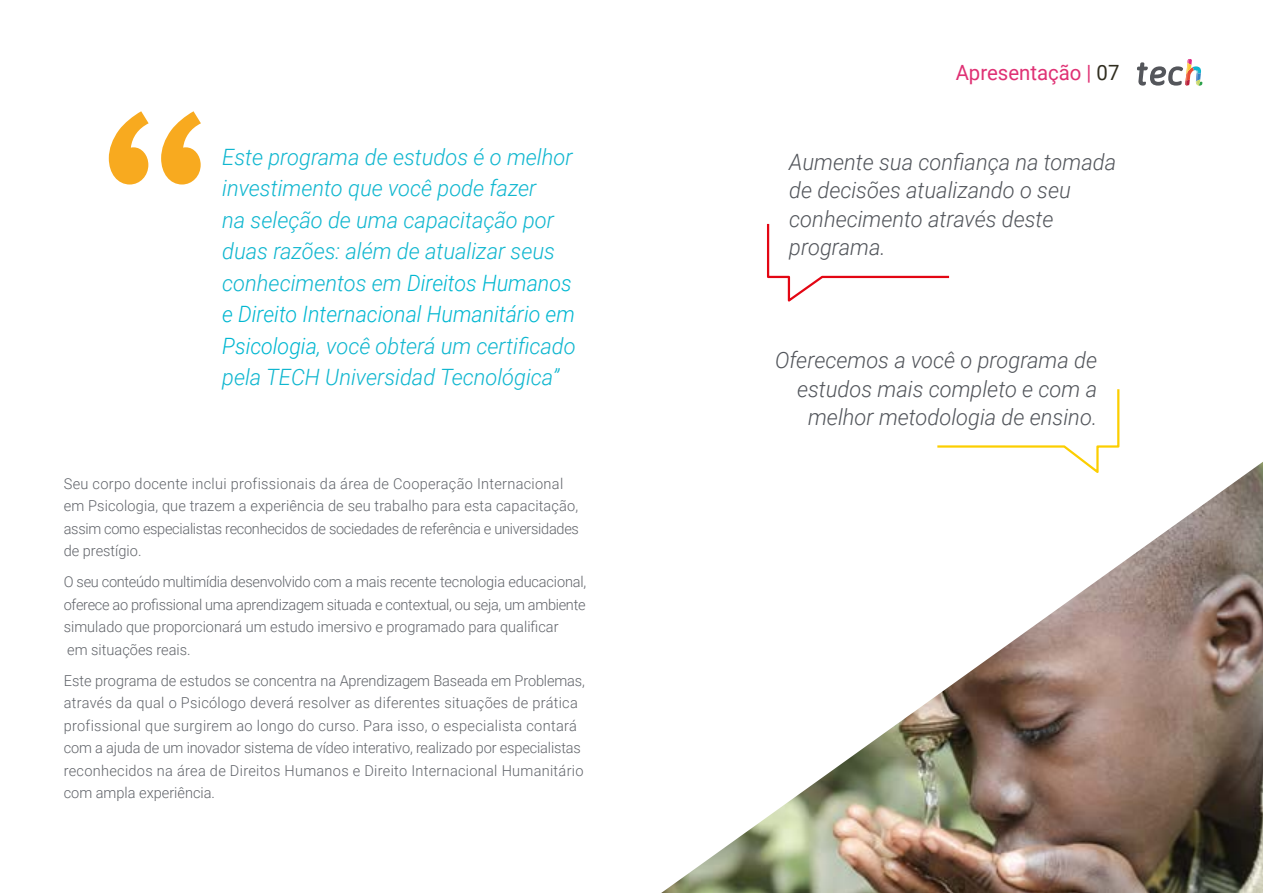
<style>
.page{position:relative;width:1263px;height:893px;background:#fff}
.page>*{position:absolute;margin:0;border:0;box-sizing:border-box;transform-origin:0 0}
.t1{font:italic 300 22.5px/31.5px "Roboto";color:#0fb6cf}
.t2{font:italic 300 22.5px/28.5px "Roboto";color:#52555b;text-align:right}
.t3{font:21px "Roboto";color:#df3174}
.t4{font:300 15px/22.5px "Roboto";color:#61646a}
.s1{color:#00b7d1}
.s2{color:#312e20}
</style>
<div class="page">
<svg style="left:109px;top:111px;width:92px;height:74px"></svg>
<img style="left:661px;top:462px;width:602px;height:431px">
<svg style="left:935px;top:389px;width:185px;height:87px"></svg>
<svg style="left:767px;top:223px;width:183px;height:79px"></svg>
<svg style="left:1137px;top:59px;width:65px;height:27px"></svg>
<p class="t1" style="left:222px;top:140px;width:355px">Este programa de estudos é o melhor investimento que você pode fazer<br>na seleção de uma capacitação por duas razões: além de atualizar seus conhecimentos em <span class="s1">Direitos Humanos e Direito Internacional Humanitário em Psicologia</span>, você obterá um certificado pela TECH Universidad Tecnológica”</p>
<p class="t4" style="left:64px;top:471px;width:517px">Seu corpo docente inclui profissionais da área de Cooperação Internacional em Psicologia, que trazem a experiência de seu trabalho para esta capacitação, assim como especialistas reconhecidos de sociedades de referência e universidades de prestígio.</p>
<p class="t4" style="left:64px;top:570px;width:524px">O seu conteúdo multimídia desenvolvido com a mais recente tecnologia educacional, oferece ao profissional uma aprendizagem situada e contextual, ou seja, um ambiente simulado que proporcionará um estudo imersivo e programado para qualificar<br>em situações reais.</p>
<p class="t4" style="left:64px;top:668px;width:523px">Este programa de estudos se concentra na Aprendizagem Baseada em Problemas, através da qual o Psicólogo deverá resolver as diferentes situações de prática profissional que surgirem ao longo do curso. Para isso, o especialista contará com a ajuda de um inovador sistema de vídeo interativo, realizado por especialistas reconhecidos na área de Direitos Humanos e Direito Internacional Humanitário com ampla experiência.</p>
<h2 class="t3" style="left:956px;top:57px;width:165px">Apresentação | <span class="s2">07</span></h2>
<h1 class="t2" style="left:789px;top:147px;width:328px;text-align:left">Aumente sua confiança na tomada de decisões atualizando o seu conhecimento através deste programa.</h1>
<h1 class="t2" style="left:775px;top:345px;width:324px">Oferecemos a você o programa de estudos mais completo e com a melhor metodologia de ensino.</h1>
</div>
